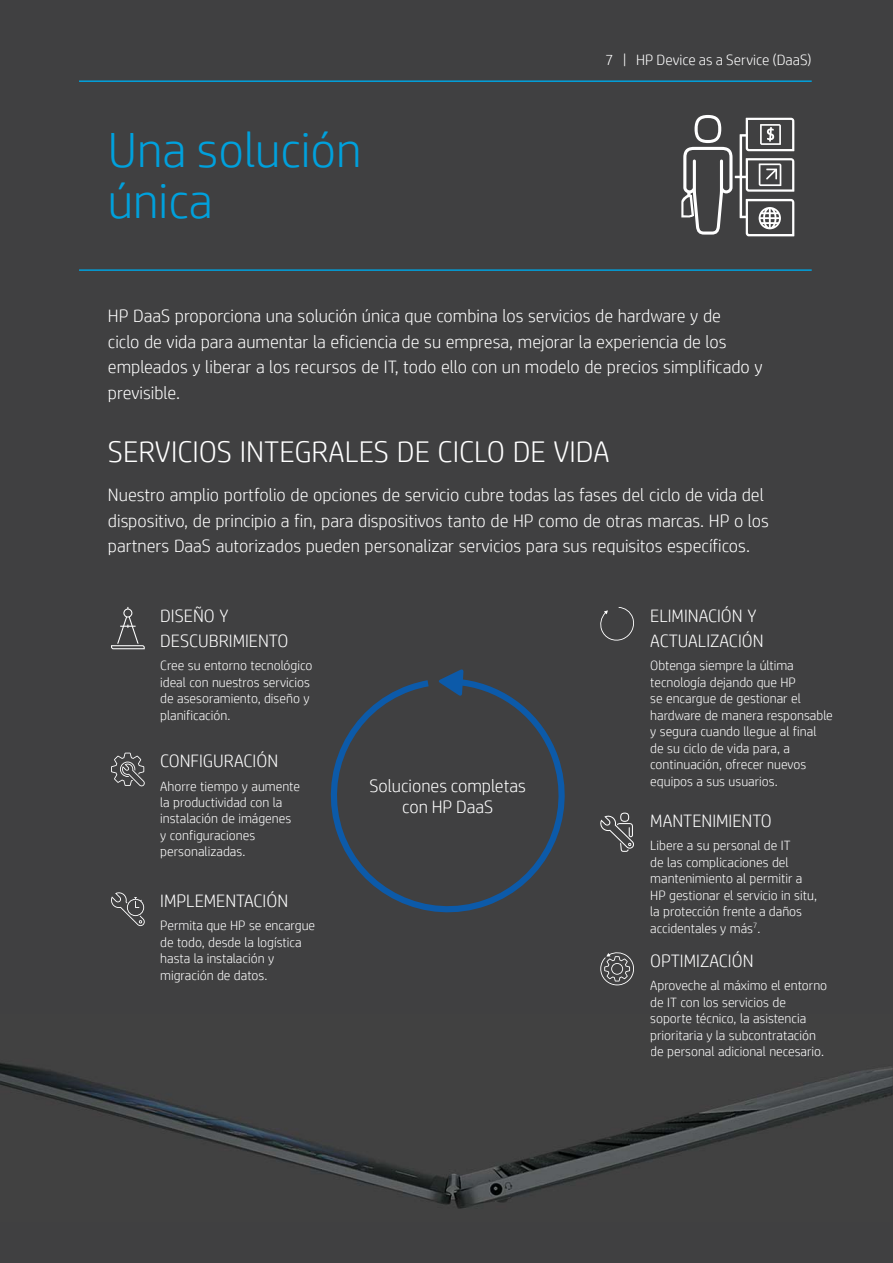
<style>
.page{position:relative;width:893px;height:1263px;background:#404041}
.page>*{position:absolute;margin:0;border:0;box-sizing:border-box;transform-origin:0 0}
.t1{font:300 49.5px/51px "HP Simplified";color:#00a1dd}
.t2{font:300 30px "HP Simplified";color:#fff}
.t3{font:300 18px/25.5px "HP Simplified";color:#fff}
.t4{font:300 15px "HP Simplified";color:#fff}
.t5{font:300 13.5px/16.5px "HP Simplified";color:#fff}
</style>
<div class="page">
<svg style="left:681px;top:115px;width:113px;height:121px"></svg>
<svg style="left:600px;top:952px;width:34px;height:33px"></svg>
<svg style="left:600px;top:813px;width:34px;height:39px"></svg>
<svg style="left:111px;top:607px;width:34px;height:42px"></svg>
<svg style="left:111px;top:753px;width:34px;height:33px"></svg>
<svg style="left:111px;top:892px;width:34px;height:34px"></svg>
<svg style="left:600px;top:607px;width:34px;height:34px"></svg>
<img style="left:0;top:1063px;width:893px;height:146px">
<svg style="left:330px;top:669px;width:235px;height:244px"></svg>
<hr style="left:79px;top:80px;width:733px;height:2px;background:#00a1dd">
<hr style="left:79px;top:269px;width:733px;height:2px;background:#00a1dd">
<h1 class="t1" style="left:108px;top:125px;width:255px">Una solución única</h1>
<p class="t4" style="left:605px;top:50px;width:208px">7 | HP Device as a Service (DaaS)</p>
<p class="t3" style="left:108px;top:303px;width:656px">HP DaaS proporciona una solución única que combina los servicios de hardware y de<br>ciclo de vida para aumentar la eficiencia de su empresa, mejorar la experiencia de los empleados y liberar a los recursos de IT, todo ello con un modelo de precios simplificado y previsible.</p>
<h2 class="t2" style="left:108px;top:432px;width:503px">SERVICIOS INTEGRALES DE CICLO DE VIDA</h2>
<p class="t3" style="left:108px;top:483px;width:662px">Nuestro amplio portfolio de opciones de servicio cubre todas las fases del ciclo de vida del dispositivo, de principio a fin, para dispositivos tanto de HP como de otras marcas. HP o los partners DaaS autorizados pueden personalizar servicios para sus requisitos específicos.</p>
<h3 class="t3" style="left:160px;top:603px;width:130px">DISEÑO Y<br>DESCUBRIMIENTO</h3>
<p class="t5" style="left:160px;top:657px;width:154px">Cree su entorno tecnológico ideal con nuestros servicios de asesoramiento, diseño y planificación.</p>
<h3 class="t3" style="left:160px;top:748px;width:119px">CONFIGURACIÓN</h3>
<p class="t5" style="left:160px;top:778px;width:141px">Ahorre tiempo y aumente la productividad con la instalación de imágenes y configuraciones personalizadas.</p>
<h3 class="t3" style="left:160px;top:888px;width:129px">IMPLEMENTACIÓN</h3>
<p class="t5" style="left:160px;top:917px;width:156px">Permita que HP se encargue de todo, desde la logística hasta la instalación y migración de datos.</p>
<h3 class="t3" style="left:369px;top:775px;width:158px;line-height:21px;text-align:center">Soluciones completas con HP DaaS</h3>
<h3 class="t3" style="left:650px;top:603px;width:115px">ELIMINACIÓN Y<br>ACTUALIZACIÓN</h3>
<p class="t5" style="left:650px;top:657px;width:184px">Obtenga siempre la última tecnología dejando que HP<br>se encargue de gestionar el hardware de manera responsable y segura cuando llegue al final de su ciclo de vida para, a continuación, ofrecer nuevos equipos a sus usuarios.</p>
<h3 class="t3" style="left:650px;top:808px;width:123px">MANTENIMIENTO</h3>
<p class="t5" style="left:650px;top:838px;width:168px">Libere a su personal de IT<br>de las complicaciones del mantenimiento al permitir a<br>HP gestionar el servicio in situ, la protección frente a daños accidentales y más<sup>7</sup>.</p>
<h3 class="t3" style="left:650px;top:948px;width:105px">OPTIMIZACIÓN</h3>
<p class="t5" style="left:650px;top:977px;width:178px">Aproveche al máximo el entorno de IT con los servicios de</p>
<p class="t5" style="left:650px;top:1010px;width:176px">soporte técnico, la asistencia prioritaria y la subcontratación de personal adicional necesario.</p>
</div>
